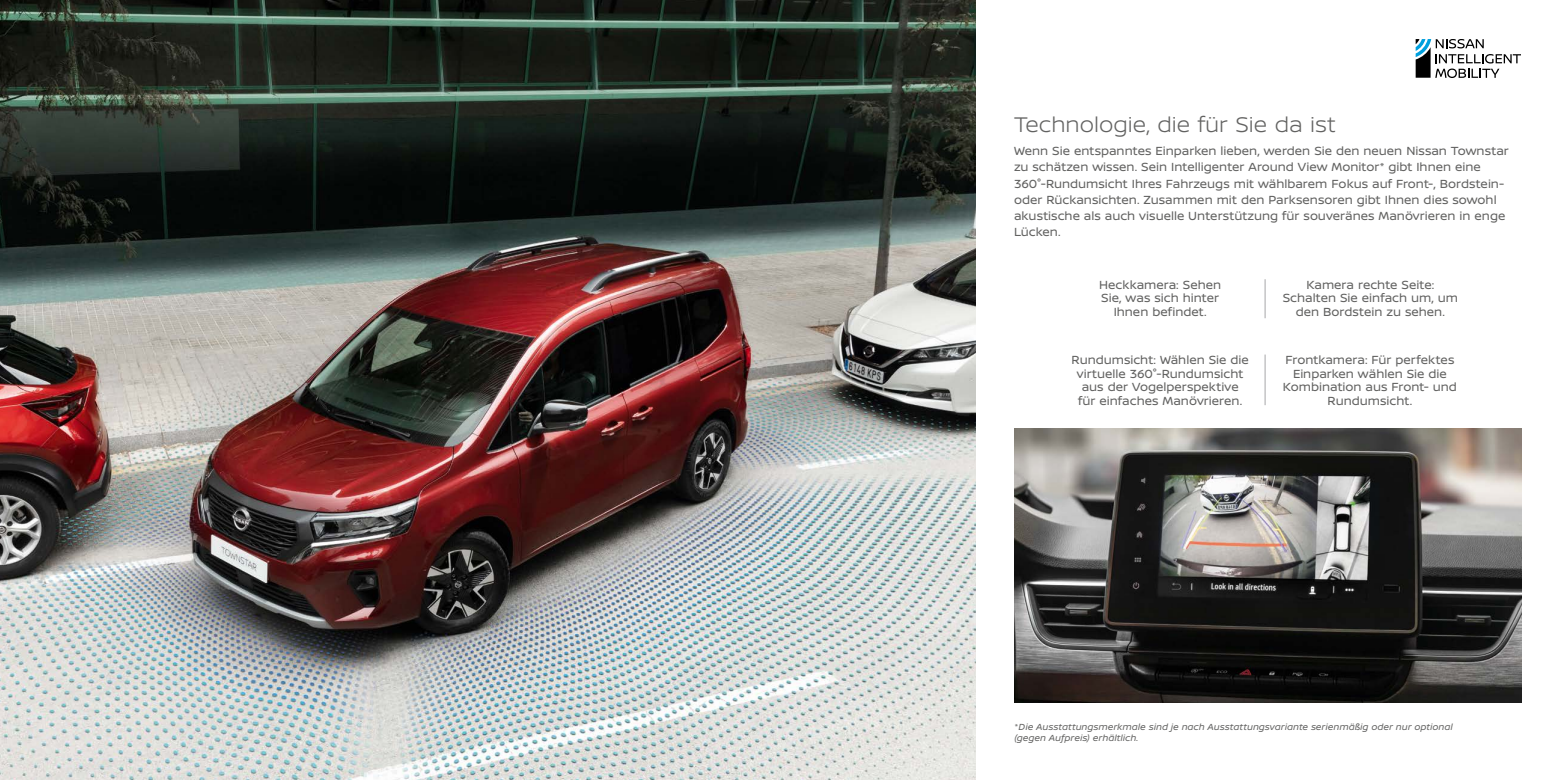
<style>
.page{position:relative;width:1560px;height:780px;background:#fff}
.page>*{position:absolute;margin:0;border:0;box-sizing:border-box;transform-origin:0 0}
.t1{font:300 22.5px "Nissan Brand";color:#626261}
.t2{font:12.5px/13.8px "Nissan Brand";color:#626261;text-align:center}
.t3{font:italic 9.38px/10.6px "Nissan Brand";letter-spacing:.01em;color:#626261}
</style>
<div class="page">
<img style="left:1014px;top:429px;width:506px;height:273px">
<img style="left:0;top:0;width:974px;height:780px">
<hr style="left:1264px;top:279px;width:1px;height:39px;background:#a7a7a8">
<hr style="left:1264px;top:354px;width:1px;height:51px;background:#a7a7a8">
<svg style="left:1415px;top:39px;width:105px;height:39px"></svg>
<h1 class="t1" style="left:1013px;top:108px;width:323px">Technologie, die für Sie da ist</h1>
<p class="t2" style="left:1013px;top:142px;width:496px;line-height:16.2px;text-align:left">Wenn Sie entspanntes Einparken lieben, werden Sie den neuen Nissan Townstar zu schätzen wissen. Sein Intelligenter Around View Monitor* gibt Ihnen eine 360°-Rundumsicht Ihres Fahrzeugs mit wählbarem Fokus auf Front-, Bordstein&shy;oder Rückansichten. Zusammen mit den Parksensoren gibt Ihnen dies sowohl akustische als auch visuelle Unterstützung für souveränes Manövrieren in enge Lücken.</p>
<p class="t2" style="left:1099px;top:277px;width:123px">Heckkamera: Sehen<br>Sie, was sich hinter<br>Ihnen befindet.</p>
<p class="t2" style="left:1071px;top:352px;width:179px">Rundumsicht: Wählen Sie die virtuelle 360°-Rundumsicht aus der Vogelperspektive für einfaches Manövrieren.</p>
<p class="t2" style="left:1282px;top:277px;width:177px">Kamera rechte Seite:<br>Schalten Sie einfach um, um den Bordstein zu sehen.</p>
<p class="t2" style="left:1282px;top:352px;width:175px">Frontkamera: Für perfektes<br>Einparken wählen Sie die<br>Kombination aus Front- und<br>Rundumsicht.</p>
<p class="t3" style="left:1013px;top:721px;width:440px">*Die Ausstattungsmerkmale sind je nach Ausstattungsvariante serienmäßig oder nur optional (gegen Aufpreis) erhältlich.</p>
</div>
